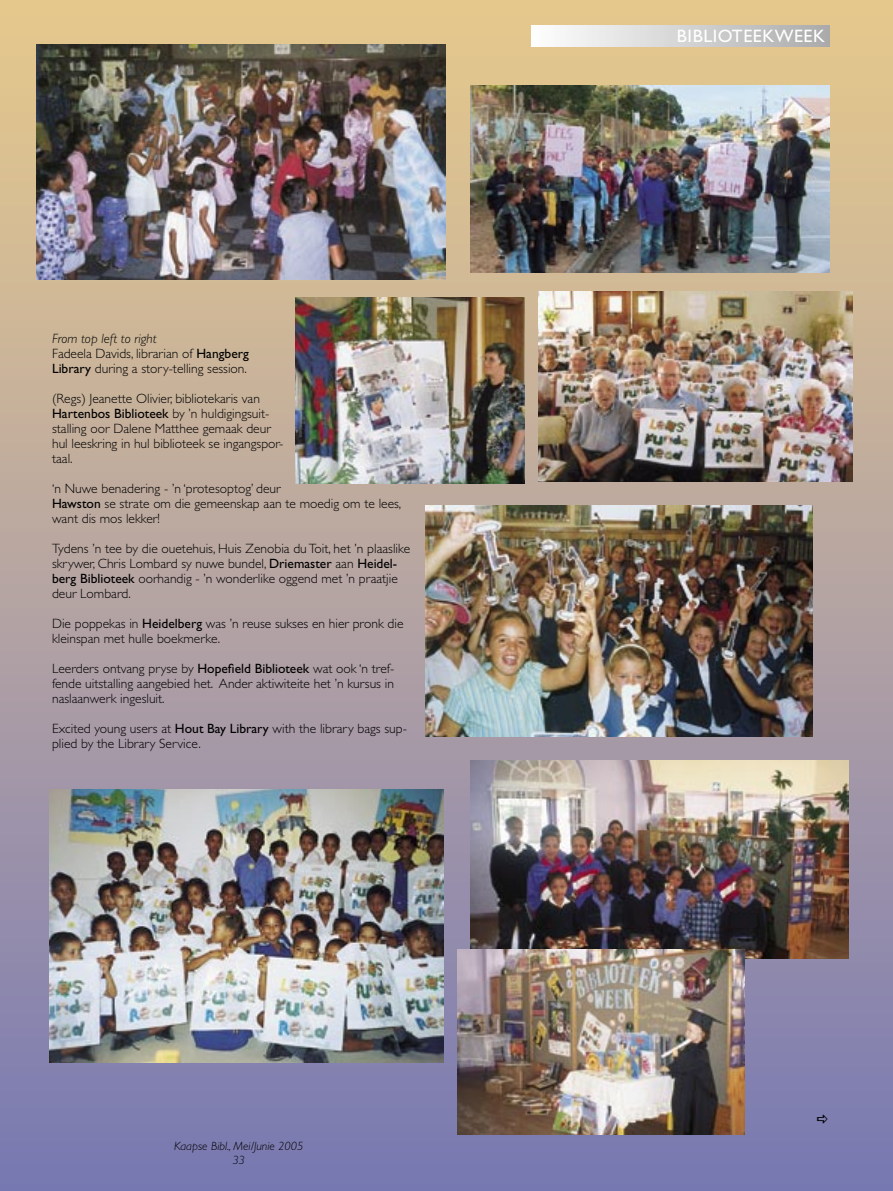
<style>
.page{position:relative;width:893px;height:1191px;background:#fff}
.page>*{position:absolute;margin:0;border:0;box-sizing:border-box;transform-origin:0 0}
.t1{font:18px "Gill Sans";letter-spacing:.03em;color:#fff}
.bd-flush{font:300 13.5px/15px "Gill Sans";color:#000}
.bd-flush-2{font:italic 300 13.5px "Gill Sans";color:#000}
.t2{font:italic 300 12px/13.5px "Gill Sans";color:#000;text-align:center}
.s1{font-weight:400}
</style>
<div class="page">
<div style="left:0;top:0;width:893px;height:1191px;background:linear-gradient(to bottom,#e9ca8d,#7b7ab4)"></div>
<div style="left:532px;top:26px;width:297px;height:20px;background:linear-gradient(to right,#fff,#ababab)"></div>
<img style="left:37px;top:44px;width:409px;height:236px">
<img style="left:538px;top:292px;width:315px;height:189px">
<img style="left:295px;top:297px;width:230px;height:186px">
<img style="left:49px;top:789px;width:395px;height:273px">
<img style="left:471px;top:760px;width:378px;height:199px">
<img style="left:471px;top:85px;width:358px;height:187px">
<img style="left:425px;top:506px;width:388px;height:231px">
<img style="left:457px;top:949px;width:288px;height:185px">
<svg style="left:817px;top:1114px;width:10px;height:9px"></svg>
<p class="bd-flush-2" style="left:52px;top:331px;width:106px">From top left to right</p>
<p class="bd-flush" style="left:52px;top:346px;width:198px">Fadeela Davids, librarian of <span class="s1">Hangberg<br>Library</span> during a story-telling session.</p>
<p class="bd-flush" style="left:52px;top:391px;width:233px">(Regs) Jeanette Olivier, bibliotekaris van <span class="s1">Hartenbos Biblioteek</span> by ’n huldigingsuit&shy;stalling oor Dalene Matthee gemaak deur hul leeskring in hul biblioteek se ingangspor&shy;taal.</p>
<p class="bd-flush" style="left:52px;top:481px;width:351px">‘n Nuwe benadering - ’n ‘protesoptog’ deur<br><span class="s1">Hawston</span> se strate om die gemeenskap aan te moedig om te lees, want dis mos lekker!</p>
<p class="bd-flush" style="left:52px;top:541px;width:360px">Tydens ’n tee by die ouetehuis, Huis Zenobia du Toit, het ’n plaaslike skrywer, Chris Lombard sy nuwe bundel, <span class="s1">Driemaster</span> aan <span class="s1">Heidel&shy;berg Biblioteek</span> oorhandig - ’n wonderlike oggend met ’n praatjie deur Lombard.</p>
<p class="bd-flush" style="left:52px;top:616px;width:353px">Die poppekas in <span class="s1">Heidelberg</span> was ’n reuse sukses en hier pronk die kleinspan met hulle boekmerke.</p>
<p class="bd-flush" style="left:52px;top:661px;width:344px;text-align:justify">Leerders ontvang pryse by <span class="s1">Hopefield Biblioteek</span> wat ook ‘n tref&shy;fende uitstalling aangebied het. Ander aktiwiteite het ’n kursus in naslaanwerk ingesluit.</p>
<p class="bd-flush" style="left:52px;top:721px;width:356px">Excited young users at <span class="s1">Hout Bay Library</span> with the library bags sup&shy;plied by the Library Service.</p>
<p class="t2" style="left:174px;top:1139px;width:131px">Kaapse Bibl., Mei/Junie 2005<br>33</p>
<h1 class="t1" style="left:677px;top:26px;width:149px">BIBLIOTEEKWEEK</h1>
</div>
